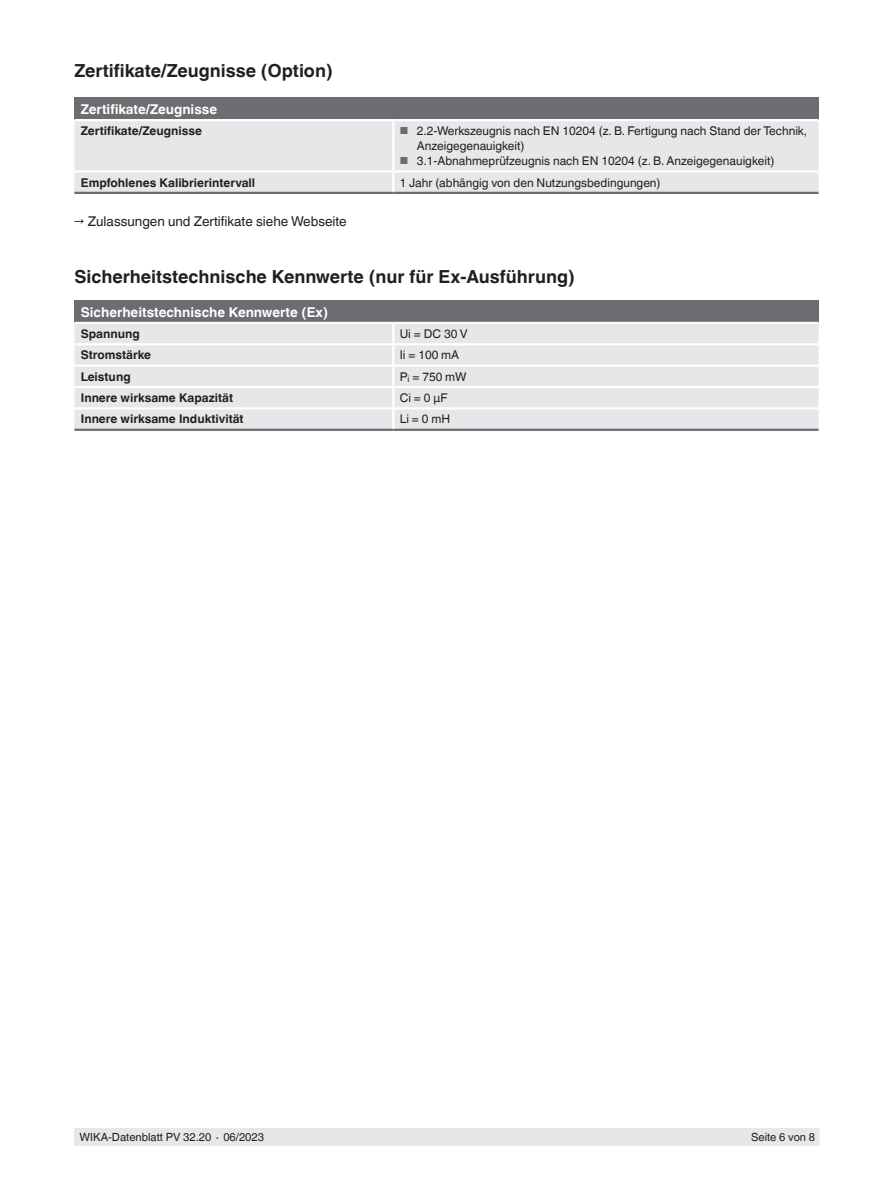
<style>
.page{position:relative;width:893px;height:1188px;background:#fff}
.page>*{position:absolute;margin:0;border:0;box-sizing:border-box;transform-origin:0 0}
.t1{font:700 18px "Helvetica World";color:#231f20}
.t2{font:700 13.5px "Helvetica World";color:#fff}
.t3{font:13.5px "Helvetica World";color:#231f20}
.t4{font:12px/15px "Helvetica World";color:#231f20}
.t5{font:700 12px "Helvetica World";color:#231f20}
.t6{font:11.25px "Helvetica World";color:#231f20}
.s1{font-size:10.2px;color:#6c6d70}
</style>
<div class="page">
<div style="left:75px;top:1128px;width:744px;height:17px;background:#e6e7e9"></div>
<div style="left:74px;top:98px;width:745px;height:22px;background:#6c6d70"></div>
<div style="left:74px;top:121px;width:745px;height:71px;background:#e6e7e9"></div>
<hr style="left:74px;top:119px;width:320px;height:2px;background:#fff">
<hr style="left:394px;top:119px;width:425px;height:2px;background:#fff">
<hr style="left:392px;top:121px;width:2px;height:49px;background:#fff">
<hr style="left:74px;top:192px;width:319px;height:2px;background:#6c6d70">
<hr style="left:393px;top:192px;width:426px;height:2px;background:#6c6d70">
<hr style="left:74px;top:170px;width:320px;height:3px;background:#fff">
<hr style="left:394px;top:170px;width:425px;height:3px;background:#fff">
<svg style="left:392px;top:173px;width:2px;height:19px"></svg>
<div style="left:74px;top:301px;width:745px;height:22px;background:#6c6d70"></div>
<div style="left:74px;top:324px;width:745px;height:105px;background:#e6e7e9"></div>
<svg style="left:392px;top:324px;width:2px;height:19px"></svg>
<hr style="left:74px;top:343px;width:319px;height:2px;background:#fff">
<hr style="left:393px;top:343px;width:426px;height:2px;background:#fff">
<hr style="left:392px;top:345px;width:2px;height:20px;background:#fff">
<hr style="left:74px;top:365px;width:319px;height:2px;background:#fff">
<hr style="left:393px;top:365px;width:426px;height:2px;background:#fff">
<hr style="left:74px;top:429px;width:319px;height:2px;background:#6c6d70">
<hr style="left:393px;top:429px;width:426px;height:2px;background:#6c6d70">
<hr style="left:74px;top:386px;width:319px;height:2px;background:#fff">
<hr style="left:393px;top:386px;width:426px;height:2px;background:#fff">
<hr style="left:74px;top:407px;width:319px;height:3px;background:#fff">
<hr style="left:393px;top:407px;width:426px;height:3px;background:#fff">
<svg style="left:392px;top:367px;width:2px;height:62px"></svg>
<hr style="left:74px;top:322px;width:319px;height:2px;background:#fff">
<hr style="left:393px;top:322px;width:426px;height:2px;background:#fff">
<h1 class="t1" style="left:74px;top:60px;width:260px">Zertifikate/Zeugnisse (Option)</h1>
<p class="t2" style="left:81px;top:101px;width:138px">Zertifikate/Zeugnisse</p>
<p class="t5" style="left:81px;top:124px;width:123px">Zertifikate/Zeugnisse</p>
<p class="t4" style="left:417px;top:123px;width:392px;text-indent:-17px"><span class="s1">■</span> 2.2-Werkszeugnis nach EN 10204 (z. B. Fertigung nach Stand der Technik,<br>Anzeigegenauigkeit)</p>
<p class="t4" style="left:400px;top:153px;width:376px"><span class="s1">■</span> 3.1-Abnahmeprüfzeugnis nach EN 10204 (z. B. Anzeigegenauigkeit)</p>
<p class="t5" style="left:81px;top:175px;width:176px">Empfohlenes Kalibrierintervall</p>
<p class="t4" style="left:400px;top:175px;width:262px">1 Jahr (abhängig von den Nutzungsbedingungen)</p>
<p class="t3" style="left:74px;top:213px;width:274px">→ Zulassungen und Zertifikate siehe Webseite</p>
<h1 class="t1" style="left:74px;top:266px;width:502px">Sicherheitstechnische Kennwerte (nur für Ex-Ausführung)</h1>
<p class="t2" style="left:81px;top:304px;width:249px">Sicherheitstechnische Kennwerte (Ex)</p>
<p class="t5" style="left:81px;top:327px;width:61px">Spannung</p>
<p class="t4" style="left:400px;top:326px;width:69px">Ui = DC 30 V</p>
<p class="t5" style="left:81px;top:348px;width:72px">Stromstärke</p>
<p class="t4" style="left:400px;top:348px;width:61px">Ii = 100 mA</p>
<p class="t5" style="left:81px;top:370px;width:51px">Leistung</p>
<p class="t4" style="left:400px;top:369px;width:68px">P<sub>i</sub> = 750 mW</p>
<p class="t5" style="left:81px;top:391px;width:154px">Innere wirksame Kapazität</p>
<p class="t4" style="left:400px;top:390px;width:49px">Ci = 0 μF</p>
<p class="t5" style="left:81px;top:412px;width:164px">Innere wirksame Induktivität</p>
<p class="t4" style="left:400px;top:412px;width:52px">Li = 0 mH</p>
<p class="t6" style="left:80px;top:1131px;width:186px">WIKA-Datenblatt PV 32.20 ∙ 06/2023</p>
<p class="t6" style="left:751px;top:1131px;width:66px">Seite 6 von 8</p>
</div>
